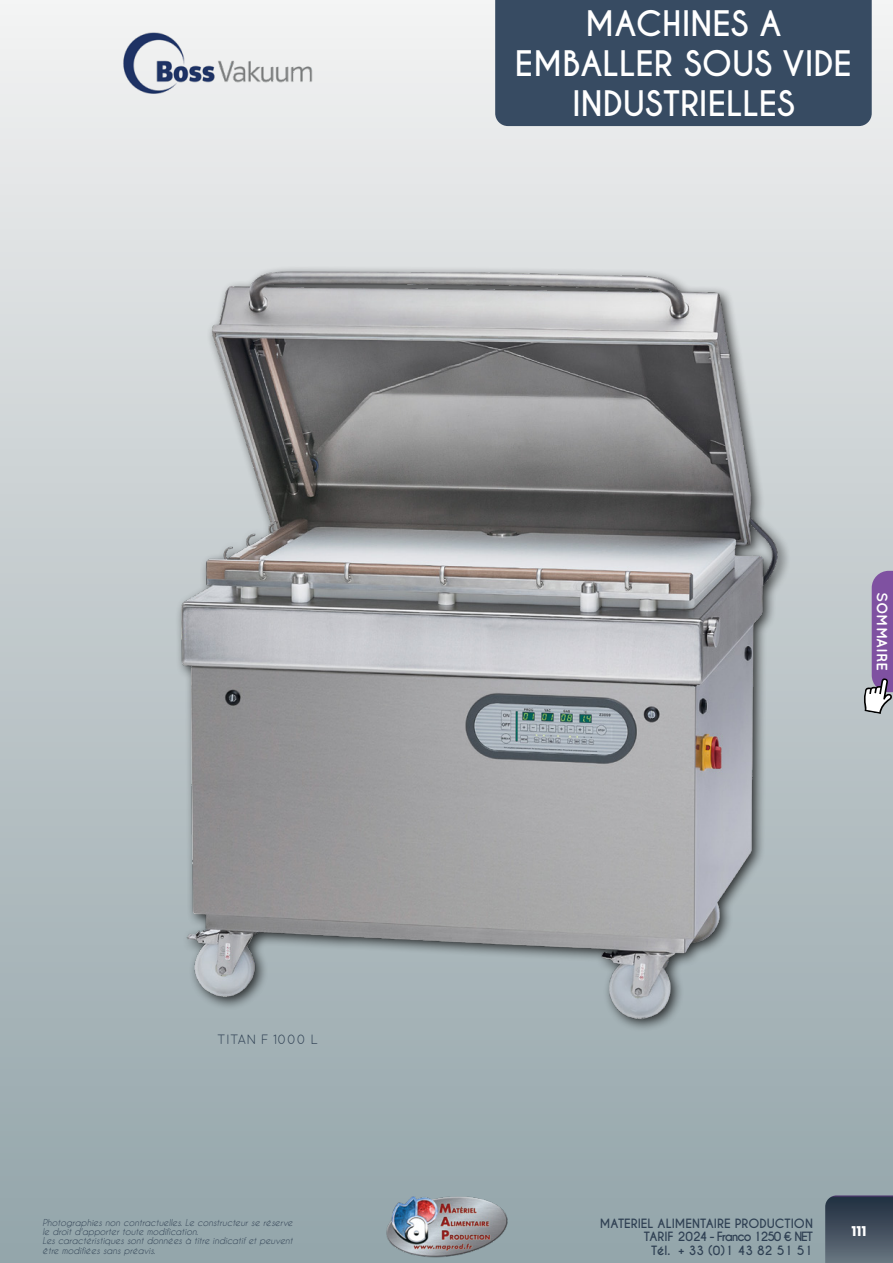
<style>
.page{position:relative;width:893px;height:1263px;background:#fff}
.page>*{position:absolute;margin:0;border:0;box-sizing:border-box;transform-origin:0 0}
.t1{font:700 33px/39.6px "Caviar Dreams";color:#fff;text-align:center}
.t2{font:700 15px "Quicksand";color:#fff}
.t3{font:13.5px "Quicksand";color:#2f4053}
.t4{font:700 13.5px "Poppins";color:#fff}
.t5{font:700 12px/13.5px "Caviar Dreams";color:#2f4053;text-align:right}
.t6{font:italic 9px/9.4px "Caviar Dreams";color:#2f4053}
</style>
<div class="page">
<div style="left:0;top:0;width:893px;height:1263px;background:linear-gradient(to bottom,#f2f1f1,#92a3a8)"></div>
<svg style="left:825px;top:1195px;width:68px;height:68px;background:#445160"></svg>
<div style="left:495px;top:0;width:377px;height:126px;background:#374b62"></div>
<img style="left:385px;top:1194px;width:123px;height:64px">
<img style="left:119px;top:27px;width:196px;height:72px">
<img style="left:106px;top:226px;width:729px;height:814px">
<svg style="left:864px;top:571px;width:29px;height:143px;background:#977fae"></svg>
<h1 class="t1" style="left:515px;top:5px;width:338px">MACHINES A<br>EMBALLER SOUS VIDE<br>INDUSTRIELLES</h1>
<h2 class="t2" style="left:891px;top:592px;width:80px;rotate:90deg">SOMMAIRE</h2>
<h3 class="t3" style="left:217px;top:1031px;width:102px">TITAN F 1000 L</h3>
<p class="t6" style="left:43px;top:1217px;width:252px">Photographies non contractuelles. Le constructeur se réserve le droit d'apporter toute modification.<br>Les caractéristiques sont données à titre indicatif et peuvent être modifiées sans préavis.</p>
<h3 class="t5" style="left:600px;top:1217px;width:215px">MATERIEL ALIMENTAIRE PRODUCTION<br>TARIF 2024 - Franco 1250 € NET<br>Tél. + 33 (0)1 43 82 51 51</h3>
<h3 class="t4" style="left:851px;top:1224px;width:17px">111</h3>
</div>
